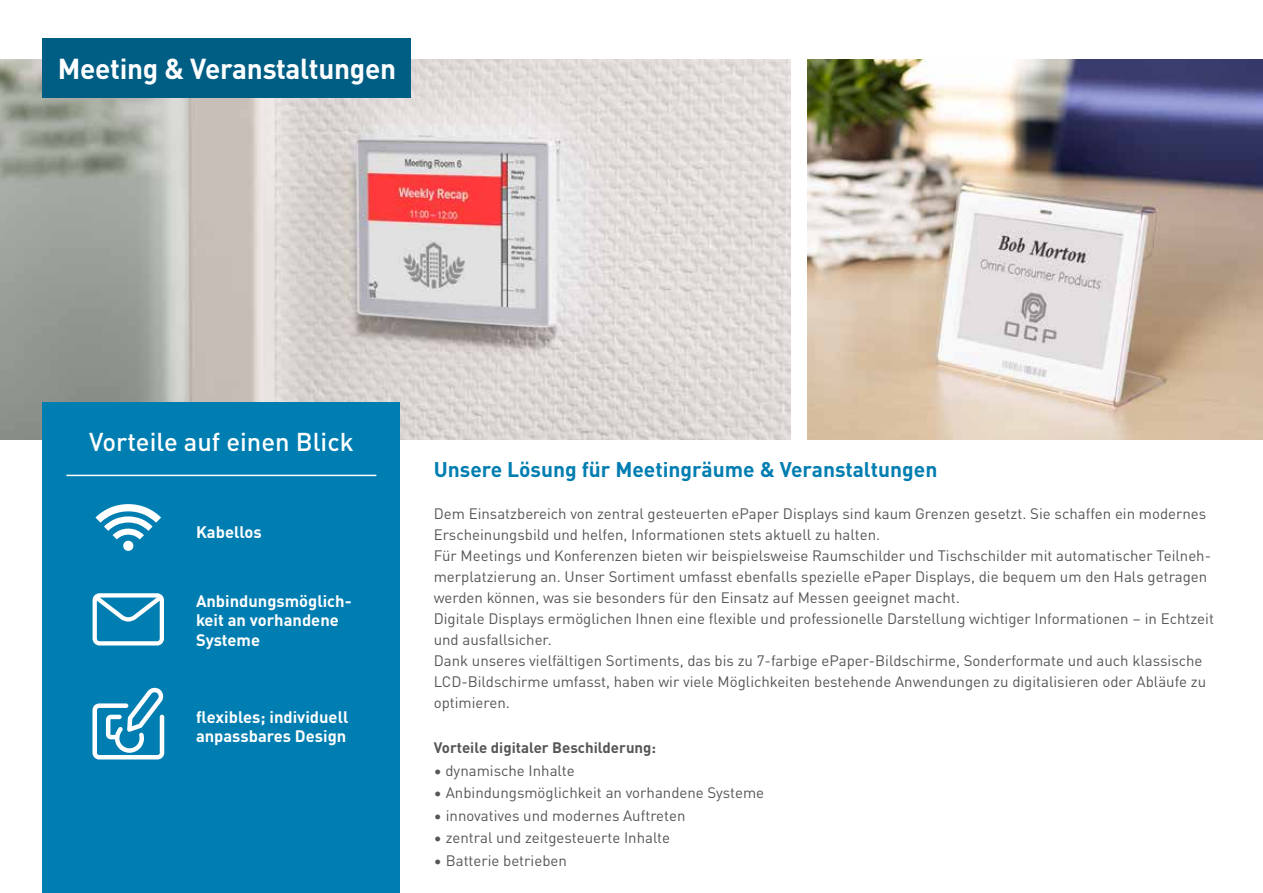
<style>
.page{position:relative;width:1263px;height:893px;background:#fff}
.page>*{position:absolute;margin:0;border:0;box-sizing:border-box;transform-origin:0 0}
.t1{font:700 28.5px "DIN Pro";letter-spacing:-.01em;color:#fff}
.t2{font:500 25.5px "DIN Pro";color:#fff}
.t3{font:700 21px "DIN Pro";color:#007db1}
.t4{font:700 16.5px/19.8px "DIN Pro";color:#fff}
.t5{font:15px/21px "DIN Pro";color:#565656}
.t6{font:700 15px "DIN Pro";color:#565656}
</style>
<div class="page">
<img style="left:0;top:60px;width:791px;height:380px">
<img style="left:808px;top:60px;width:455px;height:380px">
<div style="left:43px;top:403px;width:357px;height:490px;background:#007db1"></div>
<hr style="left:66px;top:475px;width:310px;height:1px;background:#fff">
<svg style="left:95px;top:504px;width:66px;height:47px"></svg>
<svg style="left:93px;top:593px;width:71px;height:52px"></svg>
<svg style="left:92px;top:687px;width:72px;height:72px"></svg>
<div style="left:43px;top:38px;width:368px;height:60px;background:#005e84"></div>
<h1 class="t1" style="left:58px;top:45px;width:340px">Meeting &amp; Veranstaltungen</h1>
<h2 class="t2" style="left:89px;top:421px;width:266px">Vorteile auf einen Blick</h2>
<p class="t4" style="left:196px;top:521px;width:67px">Kabellos</p>
<p class="t4" style="left:196px;top:589px;width:157px">Anbindungsmöglich&shy;keit an vorhandene<br>Systeme</p>
<p class="t4" style="left:196px;top:705px;width:154px">flexibles; individuell anpassbares Design</p>
<h3 class="t3" style="left:434px;top:452px;width:505px">Unsere Lösung für Meetingräume &amp; Veranstaltungen</h3>
<p class="t5" style="left:434px;top:503px;width:782px">Dem Einsatzbereich von zentral gesteuerten ePaper Displays sind kaum Grenzen gesetzt. Sie schaffen ein modernes Erscheinungsbild und helfen, Informationen stets aktuell zu halten.<br>Für Meetings und Konferenzen bieten wir beispielsweise Raumschilder und Tischschilder mit automatischer Teilneh&shy;merplatzierung an. Unser Sortiment umfasst ebenfalls spezielle ePaper Displays, die bequem um den Hals getragen werden können, was sie besonders für den Einsatz auf Messen geeignet macht.<br>Digitale Displays ermöglichen Ihnen eine flexible und professionelle Darstellung wichtiger Informationen – in Echtzeit und ausfallsicher.<br>Dank unseres vielfältigen Sortiments, das bis zu 7-farbige ePaper-Bildschirme, Sonderformate und auch klassische LCD-Bildschirme umfasst, haben wir viele Möglichkeiten bestehende Anwendungen zu digitalisieren oder Abläufe zu optimieren.</p>
<p class="t6" style="left:434px;top:735px;width:224px">Vorteile digitaler Beschilderung:</p>
<p class="t5" style="left:434px;top:759px;width:142px">• dynamische Inhalte</p>
<p class="t5" style="left:434px;top:782px;width:332px">• Anbindungsmöglichkeit an vorhandene Systeme</p>
<p class="t5" style="left:434px;top:804px;width:253px">• innovatives und modernes Auftreten</p>
<p class="t5" style="left:434px;top:827px;width:238px">• zentral und zeitgesteuerte Inhalte</p>
<p class="t5" style="left:434px;top:849px;width:135px">• Batterie betrieben</p>
</div>
